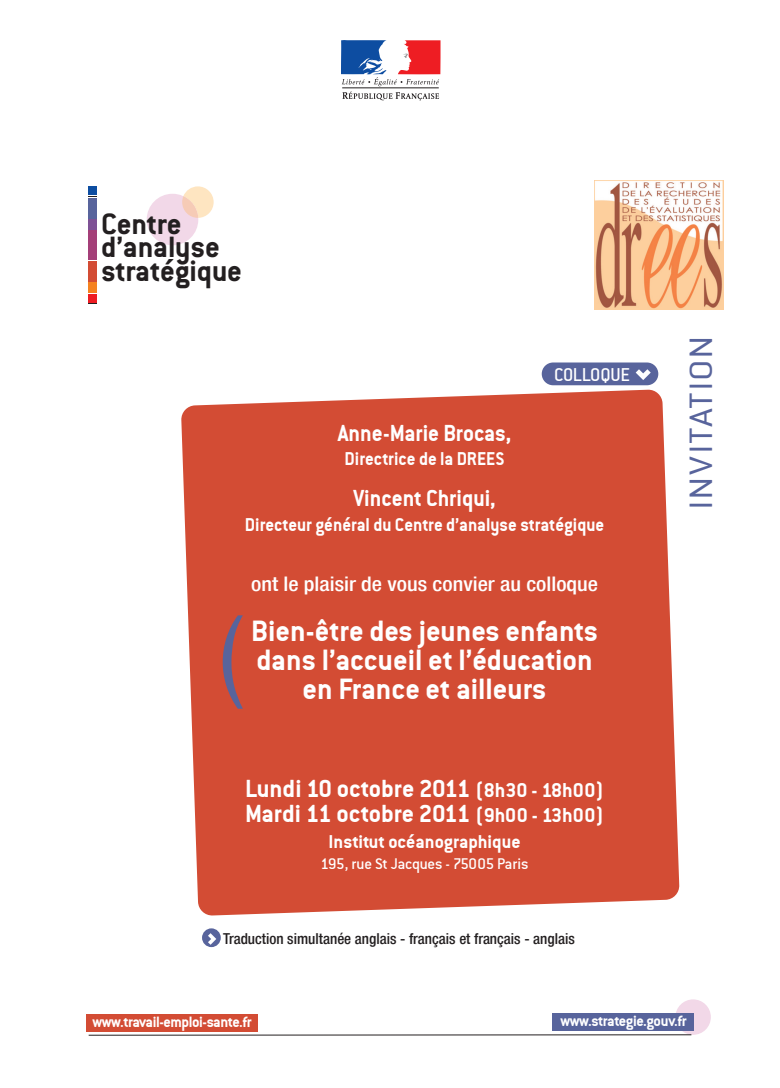
<style>
.page{position:relative;width:780px;height:1088px;background:#fff}
.page>*{position:absolute;margin:0;border:0;box-sizing:border-box;transform-origin:0 0}
.t1{font:condensed 103.88px "Helvetica Neue LT";color:#58649c}
.t2{font:35px "Conduit ITCTT Light";letter-spacing:.015em;color:#58649c;scale:1.2 1}
.t3{font:700 32.25px/24.4px "Conduit ITC";letter-spacing:-.005em;color:#231f20}
.t4{font:31.88px/29.1px "Conduit ITCTT Bold";color:#fff;text-align:center}
.t5{font:26.88px/25.1px "Conduit ITCTT Bold";color:#fff}
.t6{font:25.12px "Conduit ITCTT Bold";color:#fff;scale:.95 1}
.t7{font:20.12px "Conduit ITCTT Bold";color:#fff;scale:.95 1}
.t8{font:500 condensed 20.12px "Helvetica Neue LT";color:#fff;scale:1.1 1}
.t9{font:20.12px "Conduit ITCTT Bold";color:#fff}
.t10{font:20.12px "Conduit Md ITCTT Medium";letter-spacing:-.015em;color:#fff}
.t11{font:16.75px "Conduit Md ITCTT Medium";letter-spacing:-.015em;color:#fff}
.t12{font:16.25px "Conduit ITCTT Bold";letter-spacing:-.025em;color:#fff}
.t13{font:500 condensed 15.12px "Helvetica Neue LT";color:#231f20}
.s1{font-size:21.75px}
</style>
<div class="page">
<div style="left:181px;top:389px;width:498px;height:527px;background:#d34c34"></div>
<div style="left:541px;top:362px;width:117px;height:23px;background:#58649c;border-radius:11px"></div>
<svg style="left:635px;top:369px;width:15px;height:11px"></svg>
<div style="left:202px;top:928px;width:19px;height:19px;background:#58649c;border-radius:50%"></div>
<svg style="left:208px;top:933px;width:8px;height:12px"></svg>
<div style="left:675px;top:999px;width:35px;height:36px;background:#f2d8e8;border-radius:50%"></div>
<div style="left:552px;top:1013px;width:141px;height:18px;background:#58649c"></div>
<svg style="left:88px;top:1034px;width:604px;height:2px"></svg>
<div style="left:87px;top:1014px;width:171px;height:17px;background:#d34c34"></div>
<img style="left:594px;top:181px;width:129px;height:128px">
<div style="left:89px;top:186px;width:8px;height:9px;background:#0d4da1"></div>
<div style="left:89px;top:294px;width:8px;height:8px;background:#ee1d23"></div>
<div style="left:89px;top:198px;width:8px;height:20px;background:#58649c"></div>
<div style="left:89px;top:219px;width:8px;height:10px;background:#7e5195"></div>
<div style="left:89px;top:231px;width:8px;height:29px;background:#a43f78"></div>
<div style="left:89px;top:261px;width:8px;height:20px;background:#d34c34"></div>
<div style="left:89px;top:282px;width:8px;height:10px;background:#f58220"></div>
<div style="left:147px;top:194px;width:51px;height:51px;background:#f2d8e8;border-radius:50%"></div>
<svg style="left:182px;top:186px;width:32px;height:32px"></svg>
<svg style="left:341px;top:41px;width:99px;height:60px"></svg>
<p class="t3" style="left:101px;top:215px;width:82px">Centre</p>
<p class="t3" style="left:101px;top:238px;width:142px">d’analyse stratégique</p>
<p class="t10" style="left:554px;top:362px;width:78px">colloque</p>
<p class="t6" style="left:338px;top:418px;width:184px">Anne-Marie Brocas,</p>
<p class="t7" style="left:344px;top:447px;width:170px">Directrice de la DREES</p>
<p class="t6" style="left:353px;top:483px;width:151px">Vincent Chriqui,</p>
<p class="t7" style="left:245px;top:512px;width:380px">Directeur général du Centre d’analyse stratégique</p>
<h1 class="t1" style="left:218px;top:593px;width:27px">(</h1>
<p class="t8" style="left:251px;top:571px;width:317px">ont le plaisir de vous convier au colloque</p>
<p class="t4" style="left:251px;top:616px;width:348px">Bien-être des jeunes enfants dans l’accueil et l’éducation en France et ailleurs</p>
<p class="t5" style="left:245px;top:775px;width:360px">Lundi 10 octobre 2011 <span class="s1">(8h30 - 18h00)<br></span>Mardi 11 octobre 2011 <span class="s1">(9h00 - 13h00)</span></p>
<p class="t9" style="left:328px;top:829px;width:193px">Institut océanographique</p>
<p class="t11" style="left:320px;top:854px;width:209px">195, rue St Jacques - 75005 Paris</p>
<p class="t13" style="left:223px;top:929px;width:353px">Traduction simultanée anglais - français et français - anglais</p>
<p class="t2" style="left:680px;top:510px;width:147px;rotate:-90deg">invitation</p>
<p class="t12" style="left:93px;top:1012px;width:161px">www.travail-emploi-sante.fr</p>
<p class="t12" style="left:560px;top:1011px;width:128px">www.strategie.gouv.fr</p>
</div>
